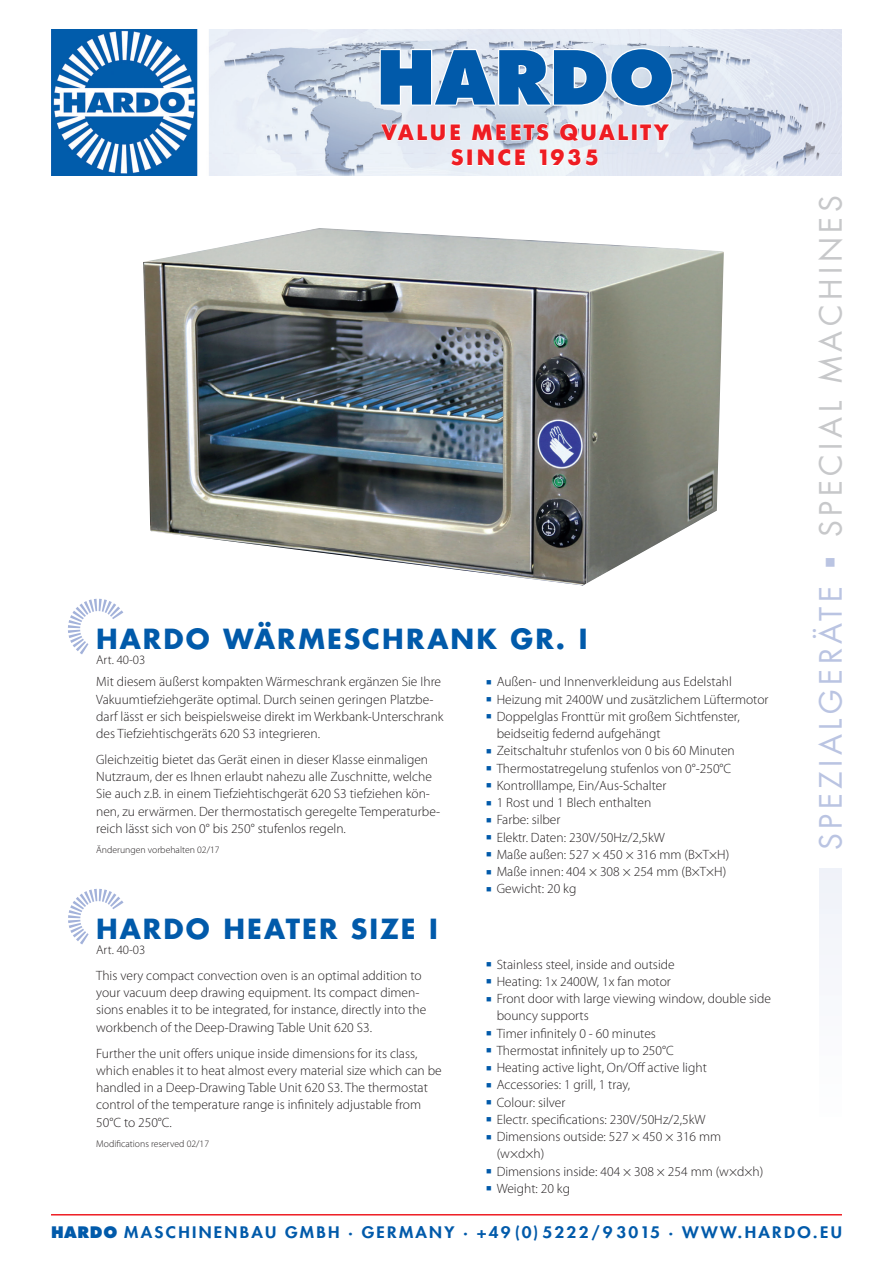
<style>
.page{position:relative;width:893px;height:1263px;background:#fff}
.page>*{position:absolute;margin:0;border:0;box-sizing:border-box;transform-origin:0 0}
.t1{font:800 72.15px "Futura Std";color:#015aaa}
.t2{font:30px "Futura Std";letter-spacing:.15em;color:#c7c8ca}
.NEU_Headline_Versali{font:700 27px "Futura Std";letter-spacing:.075em;color:#015aaa}
.t3{font:700 21.9px/25.7px "Futura BQ";letter-spacing:.11em;color:#ee1d23;text-align:center}
.t4{font:800 15.45px "Futura Std";letter-spacing:.135em;color:#015aaa;scale:1.1 1}
.NEU_Fließ{font:300 13.5px/17.2px "Myriad Pro";color:#231f20}
.NEU_Fließ_Bullets{font:300 13.5px/17.2px "Myriad Pro";color:#231f20}
.ArtNr{font:300 12.75px "Myriad Pro";color:#231f20}
.NEU_Unterzeile{font:300 9.75px "Myriad Pro";color:#231f20}
.s1{color:#015aaa}
.s2{color:#bac4e2}
.s3{font-style:inherit}
</style>
<div class="page">
<img style="left:143px;top:228px;width:581px;height:358px">
<svg style="left:68px;top:599px;width:55px;height:55px"></svg>
<svg style="left:68px;top:889px;width:56px;height:55px"></svg>
<img style="left:51px;top:30px;width:791px;height:145px">
<svg style="left:378px;top:47px;width:296px;height:61px"></svg>
<svg style="left:380px;top:123px;width:82px;height:18px"></svg>
<svg style="left:471px;top:123px;width:79px;height:18px"></svg>
<svg style="left:559px;top:122px;width:70px;height:20px"></svg>
<div style="left:632px;top:124px;width:5px;height:16px;border:1px solid #fff"></div>
<svg style="left:639px;top:123px;width:33px;height:18px"></svg>
<svg style="left:450px;top:148px;width:14px;height:19px"></svg>
<div style="left:467px;top:149px;width:6px;height:17px;border:1px solid #fff"></div>
<svg style="left:477px;top:148px;width:49px;height:210px"></svg>
<svg style="left:539px;top:148px;width:60px;height:19px"></svg>
<hr style="left:51px;top:1214px;width:791px;height:1px;background:#ee1d23">
<div style="left:819px;top:868px;width:23px;height:260px;background:#f7f9fc"></div>
<h1 class="t1" style="left:376px;top:32px;width:299px">HARDO</h1>
<h3 class="t3" style="left:381px;top:119px;width:289px">VALUE MEETS QUALITY<br>SINCE 1935</h3>
<p class="NEU_Headline_Versali" style="left:96px;top:620px;width:493px">HARDO WÄRMESCHRANK GR. I</p>
<p class="ArtNr" style="left:96px;top:653px;width:51px">Art. 40-03</p>
<p class="NEU_Fließ" style="left:96px;top:673px;width:349px">Mit diesem äußerst kompakten Wärmeschrank ergänzen Sie Ihre Vakuumtiefziehgeräte optimal. Durch seinen geringen Platzbe&shy;darf lässt er sich beispielsweise direkt im Werkbank-Unterschrank des Tiefziehtischgeräts 620 S3 integrieren.</p>
<p class="NEU_Fließ" style="left:96px;top:751px;width:346px">Gleichzeitig bietet das Gerät einen in dieser Klasse einmaligen Nutzraum, der es Ihnen erlaubt nahezu alle Zuschnitte, welche Sie auch z.B. in einem Tiefziehtischgerät 620 S3 tiefziehen kön&shy;nen, zu erwärmen. Der thermostatisch geregelte Temperaturbe&shy;reich lässt sich von 0° bis 250° stufenlos regeln.</p>
<p class="NEU_Unterzeile" style="left:96px;top:844px;width:125px">Änderungen vorbehalten 02/17</p>
<p class="NEU_Headline_Versali" style="left:96px;top:911px;width:343px">HARDO HEATER SIZE I</p>
<p class="ArtNr" style="left:96px;top:943px;width:51px">Art. 40-03</p>
<p class="NEU_Fließ" style="left:96px;top:967px;width:332px">This very compact convection oven is an optimal addition to your vacuum deep drawing equipment. Its compact dimen&shy;sions enables it to be integrated, for instance, directly into the workbench of the Deep-Drawing Table Unit 620 S3.</p>
<p class="NEU_Fließ" style="left:96px;top:1044px;width:347px">Further the unit offers unique inside dimensions for its class, which enables it to heat almost every material size which can be handled in a Deep-Drawing Table Unit 620 S3. The thermostat control of the temperature range is infinitely adjustable from 50°C to 250°C.</p>
<p class="NEU_Unterzeile" style="left:96px;top:1138px;width:114px">Modifications reserved 02/17</p>
<p class="NEU_Fließ_Bullets" style="left:486px;top:673px;width:247px"><span class="s1">■</span> Außen- und Innenverkleidung aus Edelstahl</p>
<p class="NEU_Fließ_Bullets" style="left:486px;top:691px;width:284px"><span class="s1">■</span> Heizung mit 2400W und zusätzlichem Lüftermotor</p>
<p class="NEU_Fließ_Bullets" style="left:497px;top:708px;width:244px;text-indent:-11px"><span class="s1">■</span> Doppelglas Fronttür mit großem Sichtfenster, beidseitig federnd aufgehängt</p>
<p class="NEU_Fließ_Bullets" style="left:486px;top:742px;width:250px"><span class="s1">■</span> Zeitschaltuhr stufenlos von 0 bis 60 Minuten</p>
<p class="NEU_Fließ_Bullets" style="left:486px;top:760px;width:247px"><span class="s1">■</span> Thermostatregelung stufenlos von 0°-250°C</p>
<p class="NEU_Fließ_Bullets" style="left:486px;top:777px;width:182px"><span class="s1">■</span> Kontrolllampe, Ein/Aus-Schalter</p>
<p class="NEU_Fließ_Bullets" style="left:486px;top:794px;width:167px"><span class="s1">■</span> 1 Rost und 1 Blech enthalten</p>
<p class="NEU_Fließ_Bullets" style="left:486px;top:811px;width:76px"><span class="s1">■</span> Farbe: silber</p>
<p class="NEU_Fließ_Bullets" style="left:486px;top:829px;width:180px"><span class="s1">■</span> Elektr. Daten: 230V/50Hz/2,5kW</p>
<p class="NEU_Fließ_Bullets" style="left:486px;top:846px;width:245px"><span class="s1">■</span> Maße außen: 527 × 450 × 316 mm (B×T×H)</p>
<p class="NEU_Fließ_Bullets" style="left:486px;top:863px;width:242px"><span class="s1">■</span> Maße innen: 404 × 308 × 254 mm (B×T×H)</p>
<p class="NEU_Fließ_Bullets" style="left:486px;top:880px;width:92px"><span class="s1">■</span> Gewicht: 20 kg</p>
<p class="NEU_Fließ_Bullets" style="left:486px;top:956px;width:190px"><span class="s1">■</span> Stainless steel, inside and outside</p>
<p class="NEU_Fließ_Bullets" style="left:486px;top:973px;width:186px"><span class="s1">■</span> Heating: 1x 2400W, 1x fan motor</p>
<p class="NEU_Fließ_Bullets" style="left:497px;top:990px;width:276px;text-indent:-11px"><span class="s1">■</span> Front door with large viewing window, double side bouncy supports</p>
<p class="NEU_Fließ_Bullets" style="left:486px;top:1025px;width:171px"><span class="s1">■</span> Timer infinitely 0 - 60 minutes</p>
<p class="NEU_Fließ_Bullets" style="left:486px;top:1042px;width:189px"><span class="s1">■</span> Thermostat infinitely up to 250°C</p>
<p class="NEU_Fließ_Bullets" style="left:486px;top:1059px;width:222px"><span class="s1">■</span> Heating active light, On/Off active light</p>
<p class="NEU_Fließ_Bullets" style="left:486px;top:1076px;width:146px"><span class="s1">■</span> Accessories: 1 grill, 1 tray,</p>
<p class="NEU_Fließ_Bullets" style="left:486px;top:1094px;width:81px"><span class="s1">■</span> Colour: silver</p>
<p class="NEU_Fließ_Bullets" style="left:486px;top:1111px;width:221px"><span class="s1">■</span> Electr. specifications: 230V/50Hz/2,5kW</p>
<p class="NEU_Fließ_Bullets" style="left:497px;top:1128px;width:226px;text-indent:-11px"><span class="s1">■</span> Dimensions outside: 527 × 450 × 316 mm (w×d×h)</p>
<p class="NEU_Fließ_Bullets" style="left:486px;top:1163px;width:279px"><span class="s1">■</span> Dimensions inside: 404 × 308 × 254 mm (w×d×h)</p>
<p class="NEU_Fließ_Bullets" style="left:486px;top:1180px;width:86px"><span class="s1">■</span> Weight: 20 kg</p>
<h2 class="t2" style="left:812px;top:850px;width:656px;rotate:-90deg"><span class="s2">SPEZIALGERÄTE</span> <sup>■</sup> SPECIAL MACHINES</h2>
<p class="t4" style="left:51px;top:1222px;width:720px"><span class="s3">HARDO</span> MASCHINENBAU GMBH · GERMANY · +49(0)5222/93015 · WWW.HARDO.EU</p>
</div>
